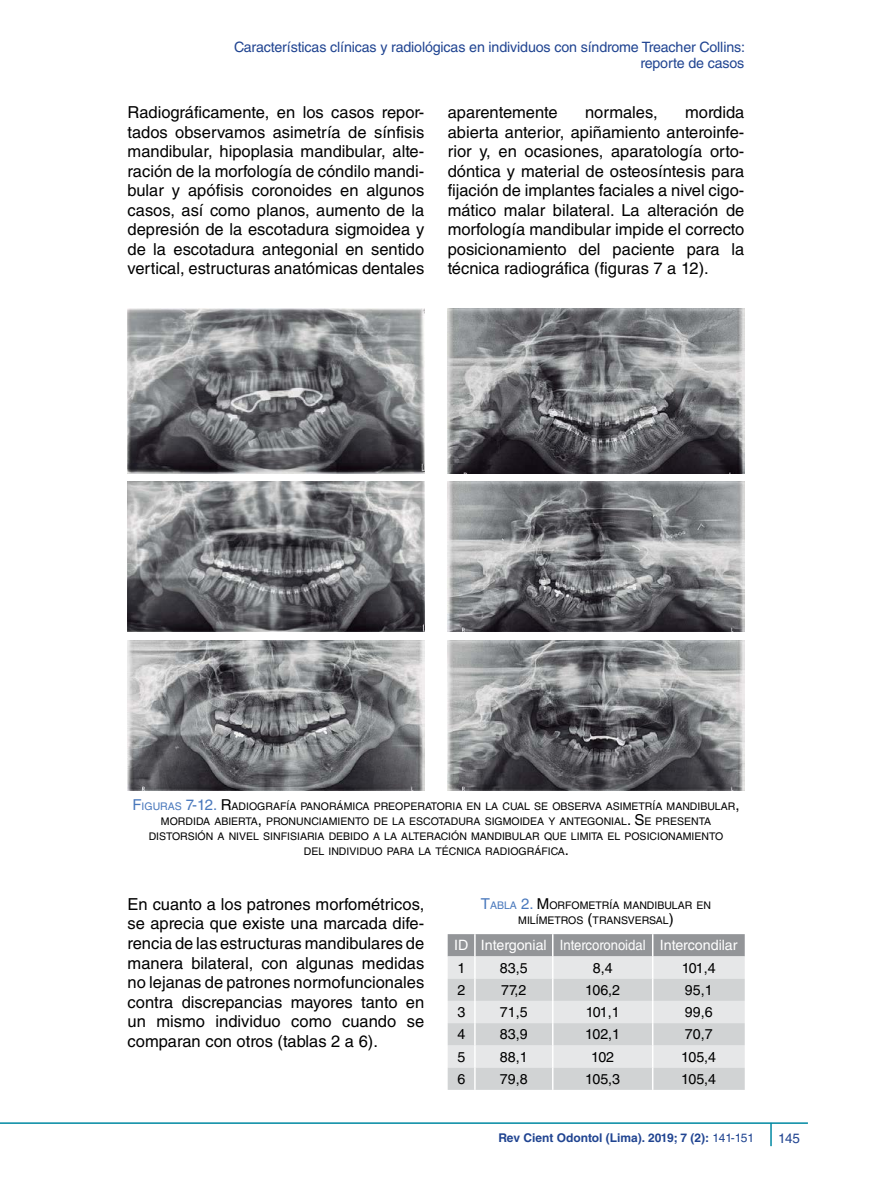
<style>
.page{position:relative;width:872px;height:1187px;background:#fff}
.page>*{position:absolute;margin:0;border:0;box-sizing:border-box;transform-origin:0 0}
.t1{font:16.5px/19.5px "Helvetica LT Std";color:#000;text-align:justify}
.t2{font:14.25px/16.5px "Helvetica LT Std";letter-spacing:-.01em;color:#204491;text-align:right}
.t3{font:14.25px "Helvetica LT Std";color:#000}
.t4{font:14.25px "Helvetica LT Std";color:#fff}
.t5{font:13.5px "Helvetica LT Std";color:#204491}
.t6{font:700 12px "Helvetica LT Std";color:#204491}
.t7{font:10.5px/15px "Helvetica LT Std";color:#000;text-align:center}
.s1{font-size:15px;color:#4978bc}
.s2{color:#4978bc}
.s3{font-size:15px}
.s4{font-weight:400}
</style>
<div class="page">
<hr style="left:0;top:1122px;width:808px;height:1px;background:#0089a2">
<svg style="left:770px;top:1122px;width:1px;height:23px"></svg>
<img style="left:448px;top:481px;width:296px;height:150px">
<img style="left:128px;top:640px;width:296px;height:150px">
<img style="left:448px;top:640px;width:296px;height:150px">
<img style="left:128px;top:309px;width:296px;height:164px">
<img style="left:448px;top:309px;width:296px;height:164px">
<img style="left:128px;top:481px;width:296px;height:150px">
<svg style="left:448px;top:934px;width:296px;height:155px;background:#d2d3d4"></svg>
<p class="t2" style="left:234px;top:39px;width:512px">Características clínicas y radiológicas en individuos con síndrome Treacher Collins: reporte de casos</p>
<p class="t1" style="left:128px;top:103px;width:298px">Radiográficamente, en los casos repor&shy;tados observamos asimetría de sínfisis mandibular, hipoplasia mandibular, alte&shy;ración de la morfología de cóndilo mandi&shy;bular y apófisis coronoides en algunos casos, así como planos, aumento de la depresión de la escotadura sigmoidea y de la escotadura antegonial en sentido vertical, estructuras anatómicas dentales</p>
<p class="t1" style="left:448px;top:103px;width:111px">aparentemente</p>
<p class="t1" style="left:585px;top:103px;width:74px">normales,</p>
<p class="t1" style="left:448px;top:103px;width:298px;text-indent:237px">mordida abierta anterior, apiñamiento anteroinfe&shy;rior y, en ocasiones, aparatología orto&shy;dóntica y material de osteosíntesis para fijación de implantes faciales a nivel cigo&shy;mático malar bilateral. La alteración de morfología mandibular impide el correcto posicionamiento del paciente para la técnica radiográfica (figuras 7 a 12).</p>
<p class="t7" style="left:132px;top:798px;width:608px"><span class="s1">F</span><span class="s2">IGURAS</span> <span class="s1">7-12.</span> <span class="s3">R</span>ADIOGRAFÍA PANORÁMICA PREOPERATORIA EN LA CUAL SE OBSERVA ASIMETRÍA MANDIBULAR<span class="s3">, </span>MORDIDA ABIERTA<span class="s3">,</span> PRONUNCIAMIENTO DE LA ESCOTADURA SIGMOIDEA Y ANTEGONIAL<span class="s3">. S</span>E PRESENTA DISTORSIÓN A NIVEL SINFISIARIA DEBIDO A LA ALTERACIÓN MANDIBULAR QUE LIMITA EL POSICIONAMIENTO<br>DEL INDIVIDUO PARA LA TÉCNICA RADIOGRÁFICA<span class="s3">.</span></p>
<p class="t1" style="left:128px;top:894px;width:298px">En cuanto a los patrones morfométricos, se aprecia que existe una marcada dife&shy;rencia de las estructuras mandibulares de manera bilateral, con algunas medidas no lejanas de patrones normofuncionales contra discrepancias mayores tanto en un mismo individuo como cuando se comparan con otros (tablas 2 a 6).</p>
<p class="t7" style="left:481px;top:897px;width:232px"><span class="s1">T</span><span class="s2">ABLA</span> <span class="s1">2.</span> <span class="s3">M</span>ORFOMETRÍA MANDIBULAR EN<br>MILÍMETROS <span class="s3">(</span>TRANSVERSAL<span class="s3">)</span></p>
<p class="t4" style="left:454px;top:937px;width:285px">ID Intergonial Intercoronoidal Intercondilar</p>
<p class="t3" style="left:457px;top:959px;width:9px">1</p>
<p class="t3" style="left:500px;top:959px;width:29px">83,5</p>
<p class="t3" style="left:593px;top:959px;width:21px">8,4</p>
<p class="t3" style="left:682px;top:959px;width:35px">101,4</p>
<p class="t3" style="left:457px;top:981px;width:9px">2</p>
<p class="t3" style="left:501px;top:981px;width:27px">77,2</p>
<p class="t3" style="left:585px;top:981px;width:36px">106,2</p>
<p class="t3" style="left:685px;top:981px;width:29px">95,1</p>
<p class="t3" style="left:457px;top:1003px;width:9px">3</p>
<p class="t3" style="left:500px;top:1003px;width:29px">71,5</p>
<p class="t3" style="left:586px;top:1003px;width:35px">101,1</p>
<p class="t3" style="left:685px;top:1003px;width:29px">99,6</p>
<p class="t3" style="left:457px;top:1025px;width:9px">4</p>
<p class="t3" style="left:500px;top:1025px;width:29px">83,9</p>
<p class="t3" style="left:585px;top:1025px;width:36px">102,1</p>
<p class="t3" style="left:685px;top:1025px;width:29px">70,7</p>
<p class="t3" style="left:457px;top:1048px;width:9px">5</p>
<p class="t3" style="left:500px;top:1048px;width:29px">88,1</p>
<p class="t3" style="left:591px;top:1048px;width:24px">102</p>
<p class="t3" style="left:681px;top:1048px;width:36px">105,4</p>
<p class="t3" style="left:457px;top:1070px;width:9px">6</p>
<p class="t3" style="left:500px;top:1070px;width:29px">79,8</p>
<p class="t3" style="left:585px;top:1070px;width:36px">105,3</p>
<p class="t3" style="left:681px;top:1070px;width:36px">105,4</p>
<p class="t6" style="left:498px;top:1130px;width:257px">Rev Cient Odontol (Lima). 2019; 7 (2): <span class="s4">141-151</span></p>
<p class="t5" style="left:778px;top:1130px;width:23px">145</p>
</div>
